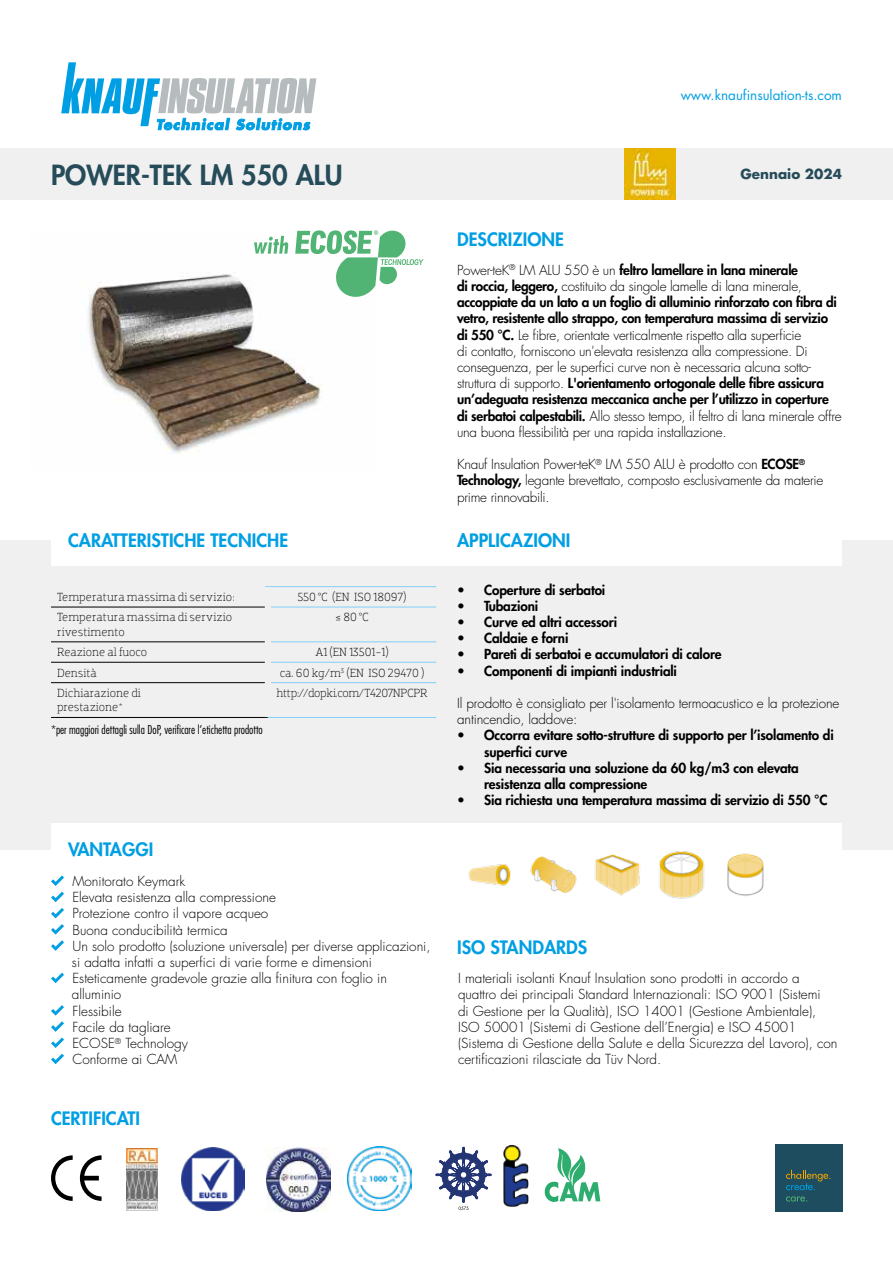
<style>
.page{position:relative;width:893px;height:1263px;background:#fff}
.page>*{position:absolute;margin:0;border:0;box-sizing:border-box;transform-origin:0 0}
.t1{font:800 27px "Futura Std";color:#264c5a}
.t2{font:800 18px "Futura Std";color:#009fe3}
.t3{font:300 13.5px/16.2px "Futura Std";letter-spacing:-.02em;color:#000}
.t4{font:300 13.5px/16.2px "Futura Std";color:#000}
.t5{font:800 13.5px/16.2px "Futura Std";letter-spacing:-.01em;color:#000}
.t6{font:13.5px "Futura Std";color:#009fe3}
.t7{font:700 13.5px "Futura Std";color:#264c5a}
.t8{font:300 12px/14.4px "Dobra Slab";color:#000}
.t9{font:300 condensed 12px "Futura Std";color:#000}
.t10{font:300 12px "Dobra Slab";letter-spacing:-.03em;color:#000}
.s1{font-weight:800}
</style>
<div class="page">
<img style="left:88px;top:235px;width:234px;height:219px">
<div style="left:0;top:540px;width:893px;height:309px;background:#f0f0f0"></div>
<svg style="left:61px;top:62px;width:255px;height:68px"></svg>
<hr style="left:51px;top:607px;width:214px;height:1px;background:#000">
<hr style="left:51px;top:641px;width:214px;height:1px;background:#000">
<hr style="left:51px;top:662px;width:214px;height:1px;background:#000">
<hr style="left:51px;top:682px;width:214px;height:1px;background:#000">
<hr style="left:51px;top:717px;width:217px;height:1px;background:#000">
<hr style="left:265px;top:586px;width:171px;height:1px;background:#83d0f5">
<hr style="left:271px;top:607px;width:165px;height:1px;background:#83d0f5">
<hr style="left:271px;top:641px;width:165px;height:1px;background:#83d0f5">
<hr style="left:271px;top:662px;width:165px;height:1px;background:#83d0f5">
<hr style="left:271px;top:682px;width:165px;height:1px;background:#83d0f5">
<hr style="left:268px;top:717px;width:168px;height:1px;background:#83d0f5">
<svg style="left:51px;top:875px;width:13px;height:11px"></svg>
<svg style="left:51px;top:892px;width:13px;height:10px"></svg>
<svg style="left:51px;top:908px;width:13px;height:10px"></svg>
<svg style="left:51px;top:924px;width:13px;height:27px"></svg>
<svg style="left:51px;top:973px;width:13px;height:10px"></svg>
<svg style="left:51px;top:1005px;width:13px;height:43px"></svg>
<svg style="left:51px;top:1054px;width:13px;height:10px"></svg>
<div style="left:775px;top:1144px;width:68px;height:68px;background:#1d4d5e"></div>
<svg style="left:786px;top:1170px;width:44px;height:20px"></svg>
<svg style="left:786px;top:1196px;width:21px;height:5px"></svg>
<svg style="left:254px;top:236px;width:34px;height:18px"></svg>
<svg style="left:295px;top:230px;width:128px;height:67px"></svg>
<div style="left:0;top:149px;width:893px;height:51px;background:#f0f0f0"></div>
<img style="left:624px;top:149px;width:51px;height:51px">
<img style="left:348px;top:1146px;width:63px;height:64px">
<img style="left:503px;top:1144px;width:26px;height:62px">
<img style="left:126px;top:1148px;width:32px;height:62px">
<img style="left:181px;top:1147px;width:63px;height:63px">
<svg style="left:51px;top:1155px;width:22px;height:46px"></svg>
<svg style="left:80px;top:1155px;width:22px;height:46px"></svg>
<svg style="left:435px;top:1147px;width:57px;height:63px"></svg>
<img style="left:267px;top:1147px;width:64px;height:64px">
<svg style="left:544px;top:1148px;width:56px;height:54px"></svg>
<div style="left:51px;top:514px;width:791px;height:51px;background:#fff"></div>
<div style="left:51px;top:824px;width:791px;height:51px;background:#fff"></div>
<img style="left:468px;top:851px;width:296px;height:48px">
<p class="t6" style="left:681px;top:86px;width:163px">www.knaufinsulation-ts.com</p>
<h1 class="t1" style="left:51px;top:157px;width:293px">POWER-TEK LM 550 ALU</h1>
<p class="t7" style="left:741px;top:165px;width:103px">Gennaio 2024</p>
<h2 class="t2" style="left:457px;top:228px;width:108px">DESCRIZIONE</h2>
<h2 class="t2" style="left:68px;top:529px;width:222px">CARATTERISTICHE TECNICHE</h2>
<p class="t8" style="left:57px;top:590px;width:179px">Temperatura massima di servizio:</p>
<p class="t8" style="left:298px;top:590px;width:110px">550 °C (EN ISO 18097)</p>
<p class="t8" style="left:57px;top:610px;width:177px">Temperatura massima di servizio rivestimento</p>
<p class="t8" style="left:335px;top:610px;width:35px">≤ 80 °C</p>
<p class="t8" style="left:57px;top:645px;width:92px">Reazione al fuoco</p>
<p class="t8" style="left:315px;top:645px;width:75px">A1 (EN 13501-1)</p>
<p class="t8" style="left:57px;top:665px;width:41px">Densità</p>
<p class="t8" style="left:280px;top:665px;width:146px">ca. 60 kg/m<sup>3</sup> (EN ISO 29470 )</p>
<p class="t8" style="left:57px;top:686px;width:85px">Dichiarazione di prestazione*</p>
<p class="t10" style="left:276px;top:686px;width:153px">http://dopki.com/T4207NPCPR</p>
<p class="t9" style="left:51px;top:723px;width:213px">*per maggiori dettagli sulla DoP, verificare l‘etichetta prodotto</p>
<h2 class="t2" style="left:68px;top:838px;width:87px">VANTAGGI</h2>
<p class="t4" style="left:72px;top:873px;width:360px">Monitorato Keymark<br>Elevata resistenza alla compressione<br>Protezione contro il vapore acqueo<br>Buona conducibilità termica<br>Un solo prodotto (soluzione universale) per diverse applicazioni, si adatta infatti a superfici di varie forme e dimensioni<br>Esteticamente gradevole grazie alla finitura con foglio in alluminio<br>Flessibile<br>Facile da tagliare<br>ECOSE<sup>®</sup> Technology<br>Conforme ai CAM</p>
<h2 class="t2" style="left:51px;top:1107px;width:91px">CERTIFICATI</h2>
<p class="t3" style="left:457px;top:262px;width:386px">Power-teK<sup>®</sup> LM ALU 550 è un <span class="s1">feltro lamellare in lana minerale<br>di roccia, leggero,</span> costituito da singole lamelle di lana minerale, <span class="s1">accoppiate da un lato a un foglio di alluminio rinforzato con fibra di vetro, resistente allo strappo, con temperatura massima di servizio di 550 °C.</span> Le fibre, orientate verticalmente rispetto alla superficie<br>di contatto, forniscono un'elevata resistenza alla compressione. Di conseguenza, per le superfici curve non è necessaria alcuna sotto&shy;struttura di supporto. <span class="s1">L'orientamento ortogonale delle fibre assicura un’adeguata resistenza meccanica anche per l’utilizzo in coperture di serbatoi calpestabili.</span> Allo stesso tempo, il feltro di lana minerale offre una buona flessibilità per una rapida installazione.</p>
<p class="t3" style="left:457px;top:457px;width:368px">Knauf Insulation Power-teK<sup>®</sup> LM 550 ALU è prodotto con <span class="s1">ECOSE</span><sup>®<br></sup><span class="s1">Technology,</span> legante brevettato, composto esclusivamente da materie prime rinnovabili.</p>
<h2 class="t2" style="left:457px;top:529px;width:115px">APPLICAZIONI</h2>
<p class="t5" style="left:457px;top:582px;width:150px">• Coperture di serbatoi</p>
<p class="t5" style="left:457px;top:598px;width:83px">• Tubazioni</p>
<p class="t5" style="left:457px;top:614px;width:161px">• Curve ed altri accessori</p>
<p class="t5" style="left:457px;top:630px;width:113px">• Caldaie e forni</p>
<p class="t5" style="left:457px;top:646px;width:266px">• Pareti di serbatoi e accumulatori di calore</p>
<p class="t5" style="left:457px;top:663px;width:221px">• Componenti di impianti industriali</p>
<p class="t4" style="left:457px;top:695px;width:384px">Il prodotto è consigliato per l'isolamento termoacustico e la protezione antincendio, laddove:</p>
<p class="t5" style="left:484px;top:727px;width:351px;text-indent:-27px">• Occorra evitare sotto-strutture di supporto per l’isolamento di superfici curve</p>
<p class="t5" style="left:484px;top:760px;width:316px;text-indent:-27px">• Sia necessaria una soluzione da 60 kg/m3 con elevata resistenza alla compressione</p>
<p class="t5" style="left:457px;top:792px;width:372px">• Sia richiesta una temperatura massima di servizio di 550 °C</p>
<h2 class="t2" style="left:457px;top:936px;width:132px">ISO STANDARDS</h2>
<p class="t4" style="left:458px;top:970px;width:381px">I materiali isolanti Knauf Insulation sono prodotti in accordo a quattro dei principali Standard Internazionali: ISO 9001 (Sistemi<br>di Gestione per la Qualità), ISO 14001 (Gestione Ambientale), ISO 50001 (Sistemi di Gestione dell’Energia) e ISO 45001 (Sistema di Gestione della Salute e della Sicurezza del Lavoro), con certificazioni rilasciate da Tüv Nord.</p>
</div>
